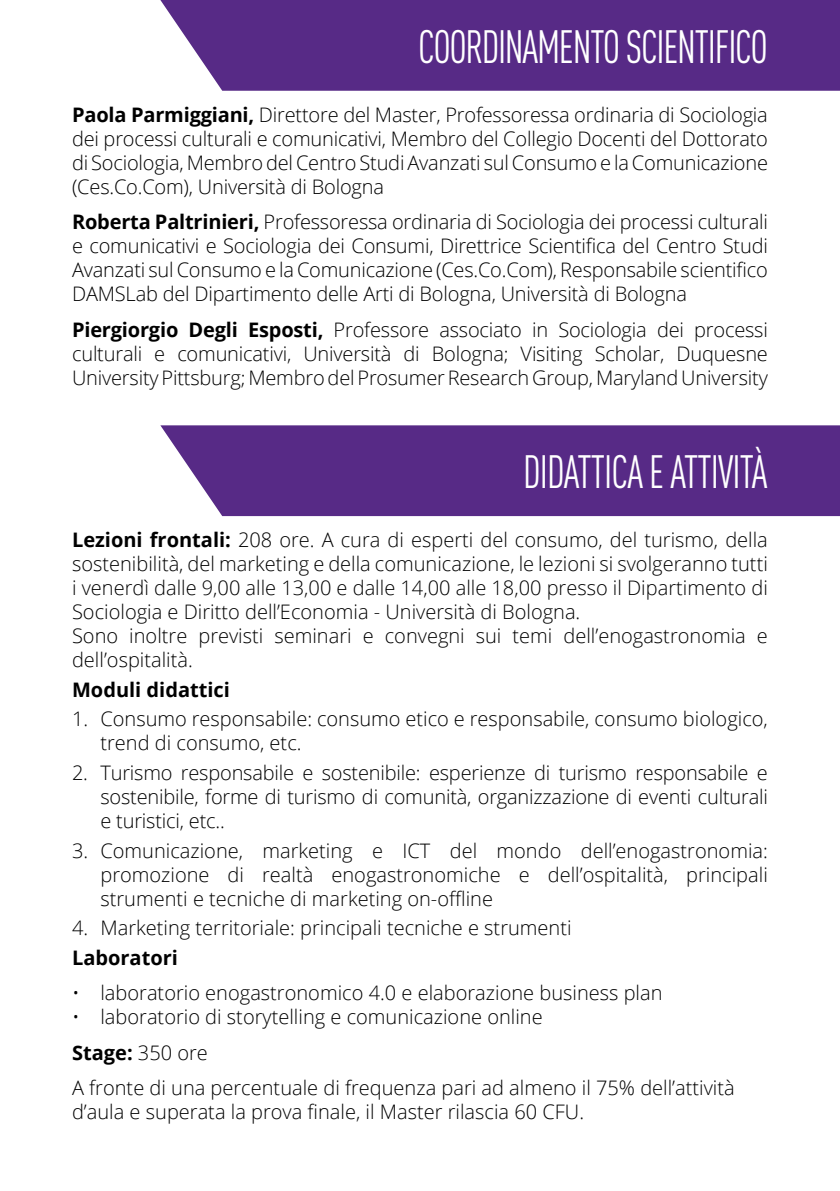
<style>
.page{position:relative;width:840px;height:1191px;background:#fff}
.page>*{position:absolute;margin:0;border:0;box-sizing:border-box;transform-origin:0 0}
.t1{font:condensed 46px "DINOT";letter-spacing:-.03em;color:#fff;scale:.9 1}
.t2{font:300 20px/24px "Open Sans";color:#000;text-align:justify}
.t3{font:700 20px "Open Sans";color:#000}
.s1{font-weight:700}
</style>
<div class="page">
<div style="left:160px;top:0;width:679px;height:91px;background:#572a86"></div>
<div style="left:160px;top:425px;width:679px;height:91px;background:#572a86"></div>
<h1 class="t1" style="left:418px;top:20px;width:390px">COORDINAMENTO SCIENTIFICO</h1>
<p class="t2" style="left:72px;top:102px;width:697px"><span class="s1">Paola Parmiggiani,</span> Direttore del Master, Professoressa ordinaria di Sociologia dei processi culturali e comunicativi, Membro del Collegio Docenti del Dottorato di Sociologia, Membro del Centro Studi Avanzati sul Consumo e la Comunicazione (Ces.Co.Com), Università di Bologna</p>
<p class="t2" style="left:72px;top:210px;width:697px"><span class="s1">Roberta Paltrinieri,</span> Professoressa ordinaria di Sociologia dei processi culturali e comunicativi e Sociologia dei Consumi, Direttrice Scientifica del Centro Studi Avanzati sul Consumo e la Comunicazione (Ces.Co.Com), Responsabile scientifico DAMSLab del Dipartimento delle Arti di Bologna, Università di Bologna</p>
<p class="t2" style="left:72px;top:317px;width:697px"><span class="s1">Piergiorgio Degli Esposti,</span> Professore associato in Sociologia dei processi culturali e comunicativi, Università di Bologna; Visiting Scholar, Duquesne University Pittsburg; Membro del Prosumer Research Group, Maryland University</p>
<h1 class="t1" style="left:522px;top:445px;width:273px">DIDATTICA E ATTIVITÀ</h1>
<p class="t2" style="left:72px;top:527px;width:697px;text-align:left"><span class="s1">Lezioni frontali:</span> 208 ore. A cura di esperti del consumo, del turismo, della sostenibilità, del marketing e della comunicazione, le lezioni si svolgeranno tutti i venerdì dalle 9,00 alle 13,00 e dalle 14,00 alle 18,00 presso il Dipartimento di Sociologia e Diritto dell’Economia - Università di Bologna.<br>Sono inoltre previsti seminari e convegni sui temi dell’enogastronomia e dell’ospitalità.</p>
<p class="t3" style="left:72px;top:675px;width:159px">Moduli didattici</p>
<p class="t2" style="left:100px;top:706px;width:668px;text-indent:-28px">1. Consumo responsabile: consumo etico e responsabile, consumo biologico, trend di consumo, etc.</p>
<p class="t2" style="left:100px;top:760px;width:668px;text-indent:-28px">2. Turismo responsabile e sostenibile: esperienze di turismo responsabile e sostenibile, forme di turismo di comunità, organizzazione di eventi culturali e turistici, etc..</p>
<p class="t2" style="left:100px;top:838px;width:668px;text-indent:-28px">3. Comunicazione, marketing e ICT del mondo dell’enogastronomia: promozione di realtà enogastronomiche e dell’ospitalità, principali strumenti e tecniche di marketing on-offline</p>
<p class="t2" style="left:72px;top:915px;width:501px">4. Marketing territoriale: principali tecniche e strumenti</p>
<p class="t3" style="left:72px;top:943px;width:107px">Laboratori</p>
<p class="t2" style="left:72px;top:980px;width:591px">• laboratorio enogastronomico 4.0 e elaborazione business plan</p>
<p class="t2" style="left:72px;top:999px;width:663px;line-height:35.4px;text-align:left">• laboratorio di storytelling e comunicazione online<br><span class="s1">Stage:</span> 350 ore<br>A fronte di una percentuale di frequenza pari ad almeno il 75% dell’attività</p>
<p class="t2" style="left:72px;top:1099px;width:513px">d’aula e superata la prova finale, il Master rilascia 60 CFU.</p>
</div>
